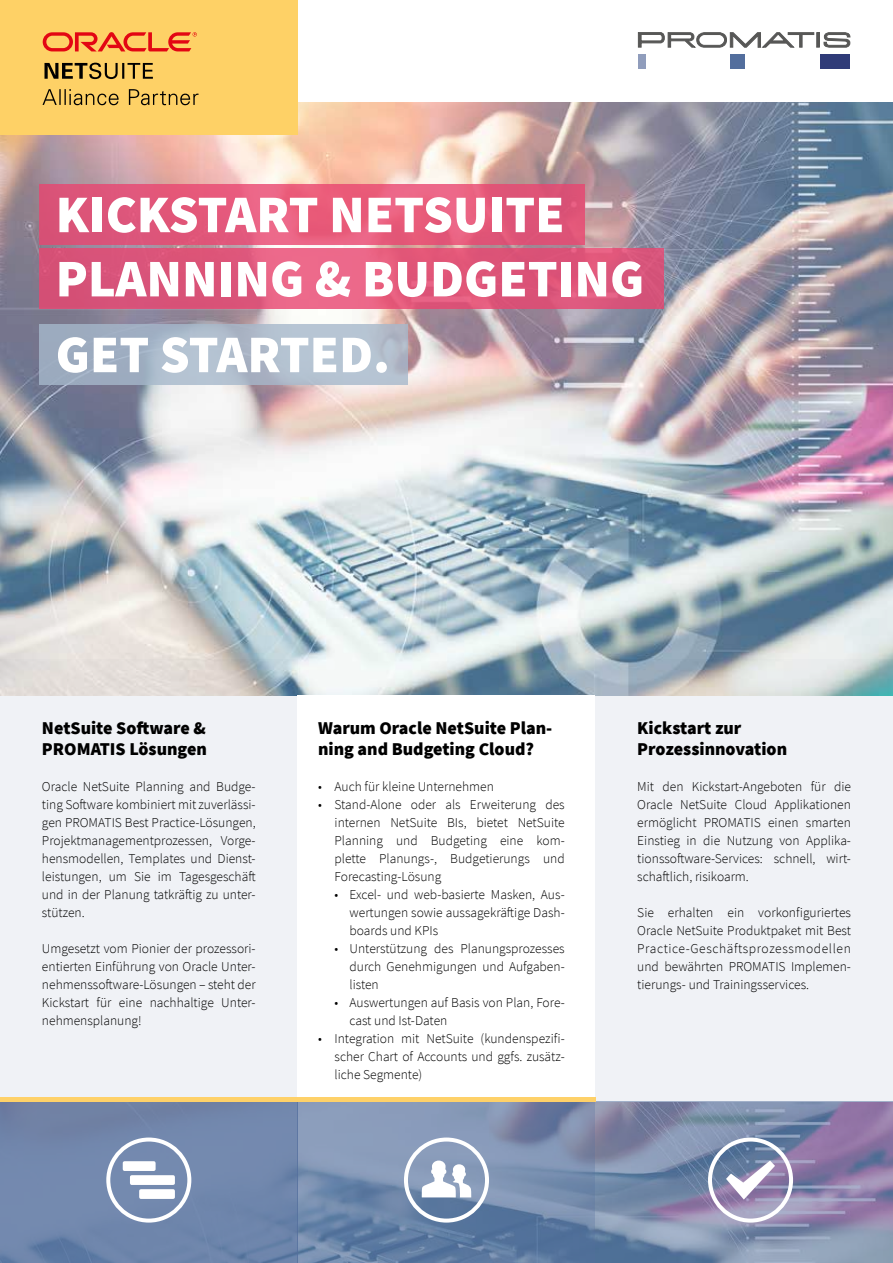
<style>
.page{position:relative;width:893px;height:1263px;background:#fff}
.page>*{position:absolute;margin:0;border:0;box-sizing:border-box;transform-origin:0 0}
.t1{font:900 52.95px/64.2px "Source Sans Pro";color:#fff}
.t2{font:900 18px/21px "Source Sans Pro";color:#000}
.t3{font:300 13.5px/18px "Source Sans Pro";color:#000;text-align:justify}
</style>
<div class="page">
<div style="left:0;top:659px;width:298px;height:442px;background:#f0f2f6"></div>
<div style="left:595px;top:659px;width:298px;height:442px;background:#f0f2f6"></div>
<img style="left:0;top:102px;width:893px;height:593px">
<div style="left:0;top:1101px;width:298px;height:162px;background:#7187ad"></div>
<svg style="left:298px;top:1101px;width:297px;height:162px"></svg>
<svg style="left:595px;top:1101px;width:298px;height:162px"></svg>
<svg style="left:39px;top:184px;width:546px;height:60px;fill:#e4587a"></svg>
<svg style="left:39px;top:248px;width:625px;height:61px;fill:#dc547a"></svg>
<svg style="left:39px;top:324px;width:369px;height:60px;fill:#b0bccc"></svg>
<div style="left:123px;top:1161px;width:33px;height:10px;background:#fff;border-radius:2px"></div>
<div style="left:130px;top:1175px;width:45px;height:10px;background:#fff;border-radius:2px"></div>
<div style="left:139px;top:1189px;width:36px;height:10px;background:#fff;border-radius:2px"></div>
<div style="left:106px;top:1137px;width:85px;height:85px;border:4px solid #fff;border-radius:50%"></div>
<div style="left:708px;top:1137px;width:85px;height:85px;border:4px solid #fff;border-radius:50%"></div>
<div style="left:404px;top:1137px;width:85px;height:85px;border:4px solid #fff;border-radius:50%"></div>
<svg style="left:421px;top:1160px;width:50px;height:37px"></svg>
<svg style="left:726px;top:1160px;width:49px;height:39px"></svg>
<div style="left:0;top:0;width:298px;height:134px;background:#fed166"></div>
<div style="left:638px;top:54px;width:8px;height:15px;background:#909dbc"></div>
<div style="left:730px;top:54px;width:15px;height:15px;background:#536e9d"></div>
<div style="left:820px;top:54px;width:30px;height:15px;background:#2f3b78"></div>
<svg style="left:637px;top:32px;width:214px;height:16px"></svg>
<svg style="left:43px;top:32px;width:154px;height:19px"></svg>
<svg style="left:43px;top:63px;width:155px;height:42px"></svg>
<hr style="left:0;top:1097px;width:595px;height:4px;background:#fed169">
<h1 class="t1" style="left:56px;top:182px;width:590px">KICKSTART NETSUITE<br>PLANNING &amp; BUDGETING</h1>
<h1 class="t1" style="left:56px;top:322px;width:336px">GET STARTED.</h1>
<h2 class="t2" style="left:42px;top:717px;width:167px">NetSuite Software &amp;<br>PROMATIS Lösungen</h2>
<p class="t3" style="left:42px;top:777px;width:215px">Oracle NetSuite Planning and Budge&shy;ting Software kombiniert mit zuverlässi&shy;gen PROMATIS Best Practice-Lösungen, Projektmanagementprozessen, Vorge&shy;hensmodellen, Templates und Dienst&shy;leistungen, um Sie im Tagesgeschäft und in der Planung tatkräftig zu unter&shy;stützen.</p>
<p class="t3" style="left:42px;top:939px;width:215px">Umgesetzt vom Pionier der prozessori&shy;entierten Einführung von Oracle Unter&shy;nehmenssoftware-Lösungen – steht der Kickstart für eine nachhaltige Unter&shy;nehmensplanung!</p>
<h2 class="t2" style="left:318px;top:717px;width:236px">Warum Oracle NetSuite Plan&shy;ning and Budgeting Cloud?</h2>
<p class="t3" style="left:318px;top:777px;width:177px">• Auch für kleine Unternehmen</p>
<p class="t3" style="left:335px;top:795px;width:232px;text-indent:-16px">• Stand-Alone oder als Erweiterung des internen NetSuite BIs, bietet NetSuite Planning und Budgeting eine kom&shy;plette Planungs-, Budgetierungs und Forecasting-Lösung</p>
<p class="t3" style="left:350px;top:885px;width:217px;text-indent:-15px">• Excel- und web-basierte Masken, Aus&shy;wertungen sowie aussagekräftige Dash&shy;boards und KPIs</p>
<p class="t3" style="left:350px;top:939px;width:217px;text-indent:-15px">• Unterstützung des Planungsprozesses durch Genehmigungen und Aufgaben&shy;listen</p>
<p class="t3" style="left:350px;top:993px;width:217px;text-indent:-15px">• Auswertungen auf Basis von Plan, Fore&shy;cast und Ist-Daten</p>
<p class="t3" style="left:335px;top:1029px;width:232px;text-indent:-16px">• Integration mit NetSuite (kundenspezifi&shy;scher Chart of Accounts und ggfs. zusätz&shy;liche Segmente)</p>
<h2 class="t2" style="left:637px;top:717px;width:151px">Kickstart zur<br>Prozessinnovation</h2>
<p class="t3" style="left:637px;top:777px;width:215px">Mit den Kickstart-Angeboten für die Oracle NetSuite Cloud Applikationen ermöglicht PROMATIS einen smarten Einstieg in die Nutzung von Applika&shy;tionssoftware-Services: schnell, wirt&shy;schaftlich, risikoarm.</p>
<p class="t3" style="left:637px;top:903px;width:215px">Sie erhalten ein vorkonfiguriertes Oracle NetSuite Produktpaket mit Best Practice-Geschäftsprozessmodellen und bewährten PROMATIS Implemen&shy;tierungs- und Trainingsservices.</p>
</div>
